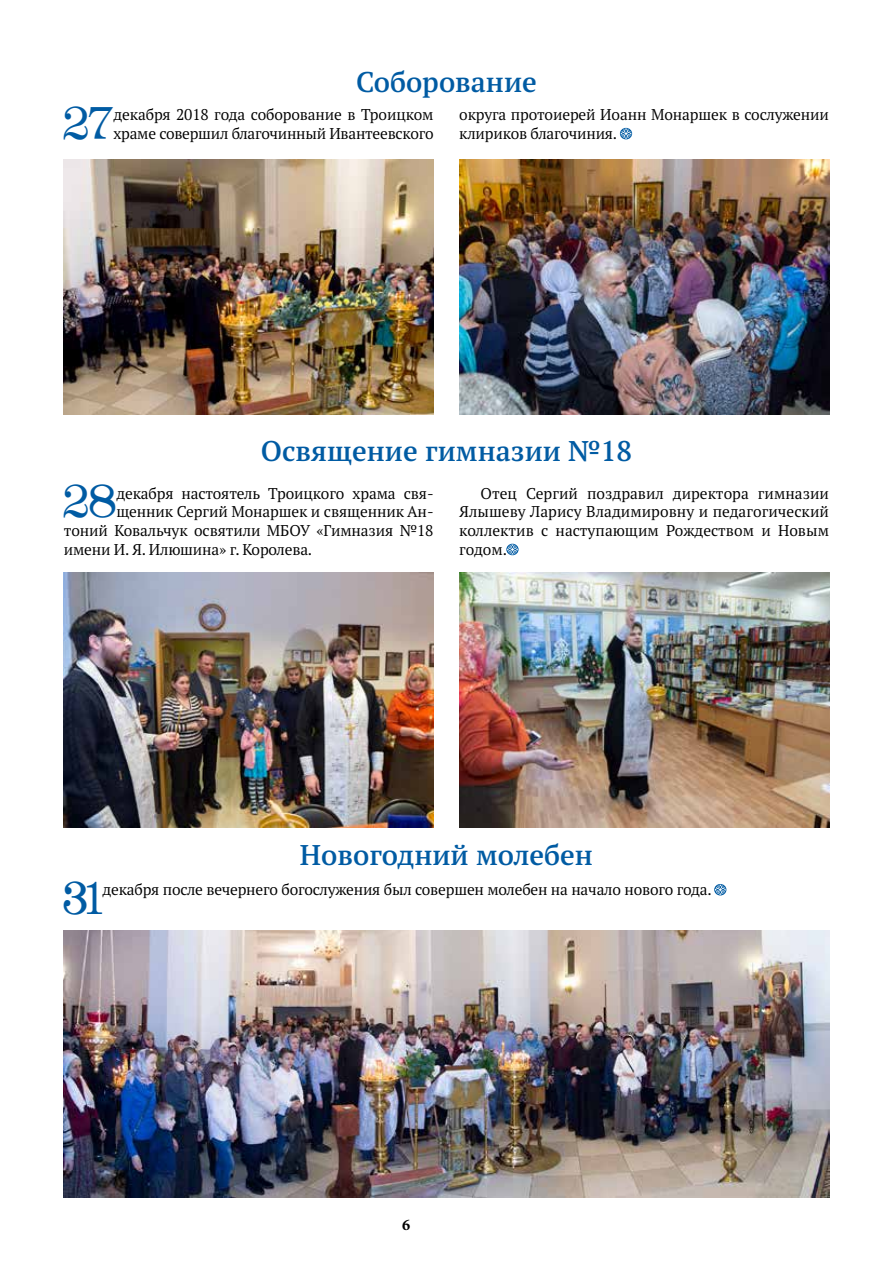
<style>
.page{position:relative;width:893px;height:1263px;background:#fff}
.page>*{position:absolute;margin:0;border:0;box-sizing:border-box;transform-origin:0 0}
.t1{font:49.8px "Antikvarika";color:#005ba3;scale:.91 1}
.t2{font:600 28.5px "PT Serif Pro";color:#005ba3}
.t3{font:700 16.05px "Minion Pro";color:#000}
.t4{font:15.6px/18.9px "PT Serif Pro";letter-spacing:-.01em;color:#000}
</style>
<div class="page">
<svg style="left:506px;top:544px;width:13px;height:11px"></svg>
<svg style="left:714px;top:884px;width:12px;height:11px"></svg>
<img style="left:64px;top:159px;width:370px;height:256px">
<img style="left:64px;top:573px;width:370px;height:255px">
<img style="left:459px;top:159px;width:370px;height:256px">
<img style="left:459px;top:573px;width:370px;height:255px">
<svg style="left:620px;top:128px;width:12px;height:11px"></svg>
<img style="left:64px;top:930px;width:765px;height:267px">
<h2 class="t2" style="left:356px;top:63px;width:182px">Соборование</h2>
<h1 class="t1" style="left:63px;top:97px;width:58px">27</h1>
<p class="t4" style="left:113px;top:105px;width:322px">декабря 2018 года соборование в Троицком храме совершил благочинный Ивантеевского</p>
<p class="t4" style="left:459px;top:105px;width:371px">округа протоиерей Иоанн Монаршек в сослужении клириков благочиния.</p>
<h2 class="t2" style="left:261px;top:432px;width:373px">Освящение гимназии №18</h2>
<h1 class="t1" style="left:63px;top:475px;width:61px">28</h1>
<p class="t4" style="left:116px;top:483px;width:319px">декабря настоятель Троицкого храма свя-</p>
<p class="t4" style="left:116px;top:502px;width:319px">щенник Сергий Монаршек и священник Ан-</p>
<p class="t4" style="left:64px;top:521px;width:371px">тоний Ковальчук освятили МБОУ «Гимназия №18</p>
<p class="t4" style="left:64px;top:540px;width:250px">имени И. Я. Илюшина» г. Королева.</p>
<p class="t4" style="left:459px;top:483px;width:371px;text-align:justify;text-indent:21px">Отец Сергий поздравил директора гимназии Ялышеву Ларису Владимировну и педагогический коллектив с наступающим Рождеством и Новым годом.</p>
<h2 class="t2" style="left:300px;top:836px;width:295px">Новогодний молебен</h2>
<h1 class="t1" style="left:63px;top:872px;width:46px">31</h1>
<p class="t4" style="left:103px;top:880px;width:611px">декабря после вечернего богослужения был совершен молебен на начало нового года.</p>
<p class="t3" style="left:402px;top:1214px;width:10px">6</p>
</div>
